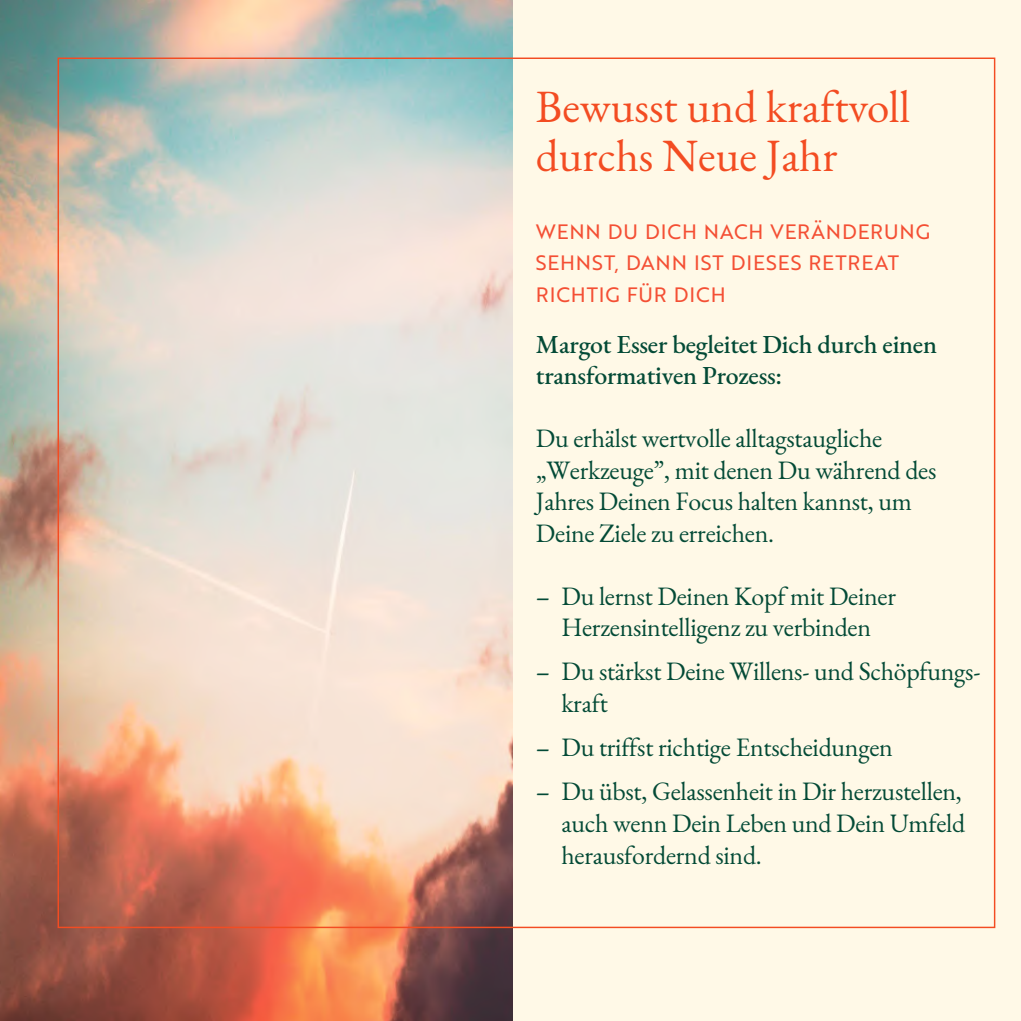
<style>
.page{position:relative;width:1021px;height:1021px;background:#fff}
.page>*{position:absolute;margin:0;border:0;box-sizing:border-box;transform-origin:0 0}
.t1{font:45px/49.5px "EB Garamond";color:#f34c22}
.t2{font:25.88px/31.5px "EB Garamond";letter-spacing:-.01em;color:#034a36}
.t3{font:500 25.88px/31.5px "EB Garamond";letter-spacing:-.01em;color:#034a36}
.t4{font:20.25px/31.5px "Brother 1816 Regular";letter-spacing:.045em;color:#f44f34}
</style>
<div class="page">
<div style="left:0;top:0;width:1020px;height:1020px;background:#fff9e7"></div>
<img style="left:0;top:0;width:513px;height:1020px">
<h1 class="t1" style="left:536px;top:82px;width:376px">Bewusst und kraftvoll durchs Neue Jahr</h1>
<p class="t4" style="left:536px;top:215px;width:395px">WENN DU DICH NACH VERÄNDERUNG<br>SEHNST, DANN IST DIESES RETREAT<br>RICHTIG FÜR DICH</p>
<p class="t3" style="left:536px;top:328px;width:402px">Margot Esser begleitet Dich durch einen transformativen Prozess:</p>
<p class="t2" style="left:536px;top:423px;width:402px">Du erhälst wertvolle alltagstaugliche „Werkzeuge”, mit denen Du während des Jahres Deinen Focus halten kannst, um Deine Ziele zu erreichen.</p>
<p class="t2" style="left:536px;top:580px;width:361px;text-align:center">– Du lernst Deinen Kopf mit Deiner<br>Herzensintelligenz zu verbinden</p>
<p class="t2" style="left:561px;top:656px;width:420px;text-indent:-26px">– Du stärkst Deine Willens- und Schöpfungs&shy;kraft</p>
<p class="t2" style="left:536px;top:732px;width:358px">– Du triffst richtige Entscheidungen</p>
<p class="t2" style="left:561px;top:776px;width:405px;text-indent:-26px">– Du übst, Gelassenheit in Dir herzustellen, auch wenn Dein Leben und Dein Umfeld herausfordernd sind.</p>
</div>
